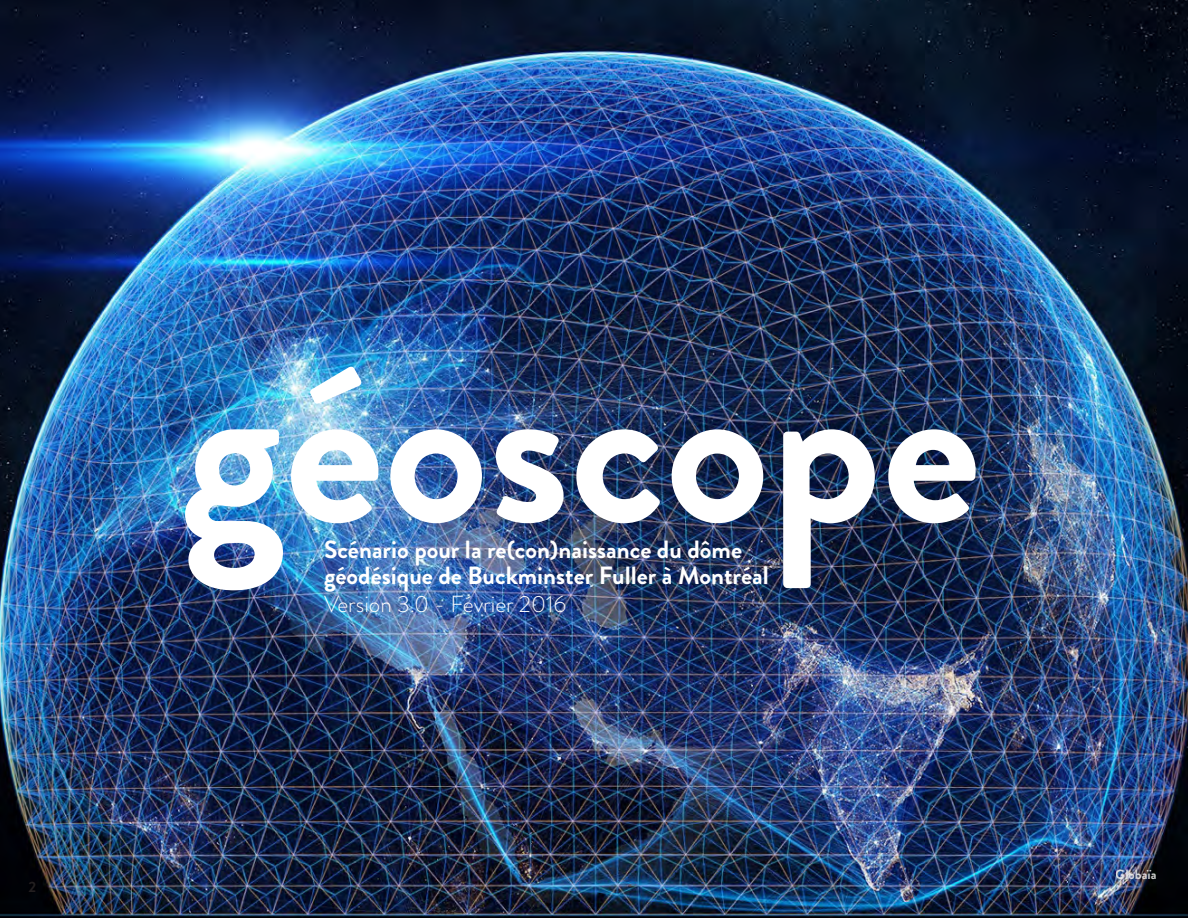
<style>
.page{position:relative;width:1188px;height:918px;background:#fff}
.page>*{position:absolute;margin:0;border:0;box-sizing:border-box;transform-origin:0 0}
.t1{font:700 223.65px "Brandon Grotesque";color:#fff}
.t2{font:700 24.9px "Brandon Grotesque";color:#fff}
.t3{font:300 23.25px "Brandon Grotesque";color:#fff}
.t4{font:700 15px "Brandon Grotesque";color:#231f20}
.t5{font:700 13.5px "Brandon Grotesque";color:#f2f2f2}
</style>
<div class="page">
<img style="left:0;top:0;width:1188px;height:918px">
<p class="t4" style="left:28px;top:876px;width:9px">2</p>
<p class="t1" style="left:181px;top:288px;width:802px">géoscope</p>
<p class="t2" style="left:324px;top:532px;width:420px">Scénario pour la re(con)naissance du dôme</p>
<p class="t2" style="left:324px;top:558px;width:446px">géodésique de Buckminster Fuller à Montréal</p>
<p class="t3" style="left:324px;top:588px;width:244px">Version 3.0 - Février 2016</p>
<p class="t5" style="left:1116px;top:865px;width:42px">Globaïa</p>
</div>
